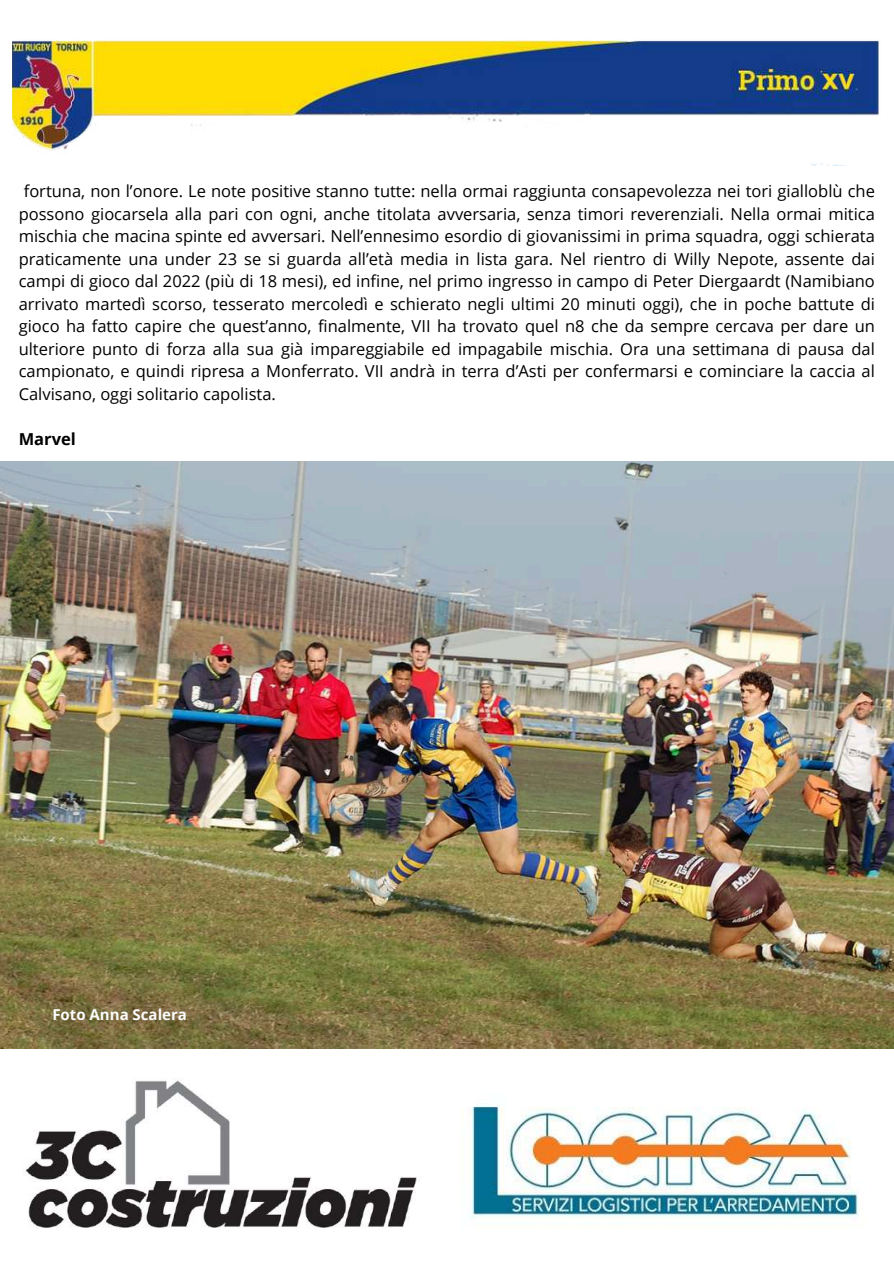
<style>
.page{position:relative;width:894px;height:1264px;background:#fff}
.page>*{position:absolute;margin:0;border:0;box-sizing:border-box;transform-origin:0 0}
.t1{font:16.5px/22.5px "Open Sans";color:#000;text-align:justify}
.t2{font:700 16.5px "Open Sans";color:#000}
.t3{font:700 15px "Open Sans";color:#fcfcfc}
</style>
<div class="page">
<img style="left:12px;top:39px;width:868px;height:126px">
<img style="left:23px;top:1080px;width:394px;height:148px">
<img style="left:469px;top:1105px;width:390px;height:115px">
<img style="left:0;top:461px;width:893px;height:587px">
<p class="t1" style="left:19px;top:179px;width:857px;text-indent:5px">fortuna, non l’onore. Le note positive stanno tutte: nella ormai raggiunta consapevolezza nei tori gialloblù che possono giocarsela alla pari con ogni, anche titolata avversaria, senza timori reverenziali. Nella ormai mitica mischia che macina spinte ed avversari. Nell’ennesimo esordio di giovanissimi in prima squadra, oggi schierata praticamente una under 23 se si guarda all’età media in lista gara. Nel rientro di Willy Nepote, assente dai campi di gioco dal 2022 (più di 18 mesi), ed infine, nel primo ingresso in campo di Peter Diergaardt (Namibiano arrivato martedì scorso, tesserato mercoledì e schierato negli ultimi 20 minuti oggi), che in poche battute di gioco ha fatto capire che quest’anno, finalmente, VII ha trovato quel n8 che da sempre cercava per dare un ulteriore punto di forza alla sua già impareggiabile ed impagabile mischia. Ora una settimana di pausa dal campionato, e quindi ripresa a Monferrato. VII andrà in terra d’Asti per confermarsi e cominciare la caccia al Calvisano, oggi solitario capolista.</p>
<p class="t2" style="left:19px;top:427px;width:59px">Marvel</p>
<p class="t3" style="left:52px;top:1003px;width:136px">Foto Anna Scalera</p>
</div>
